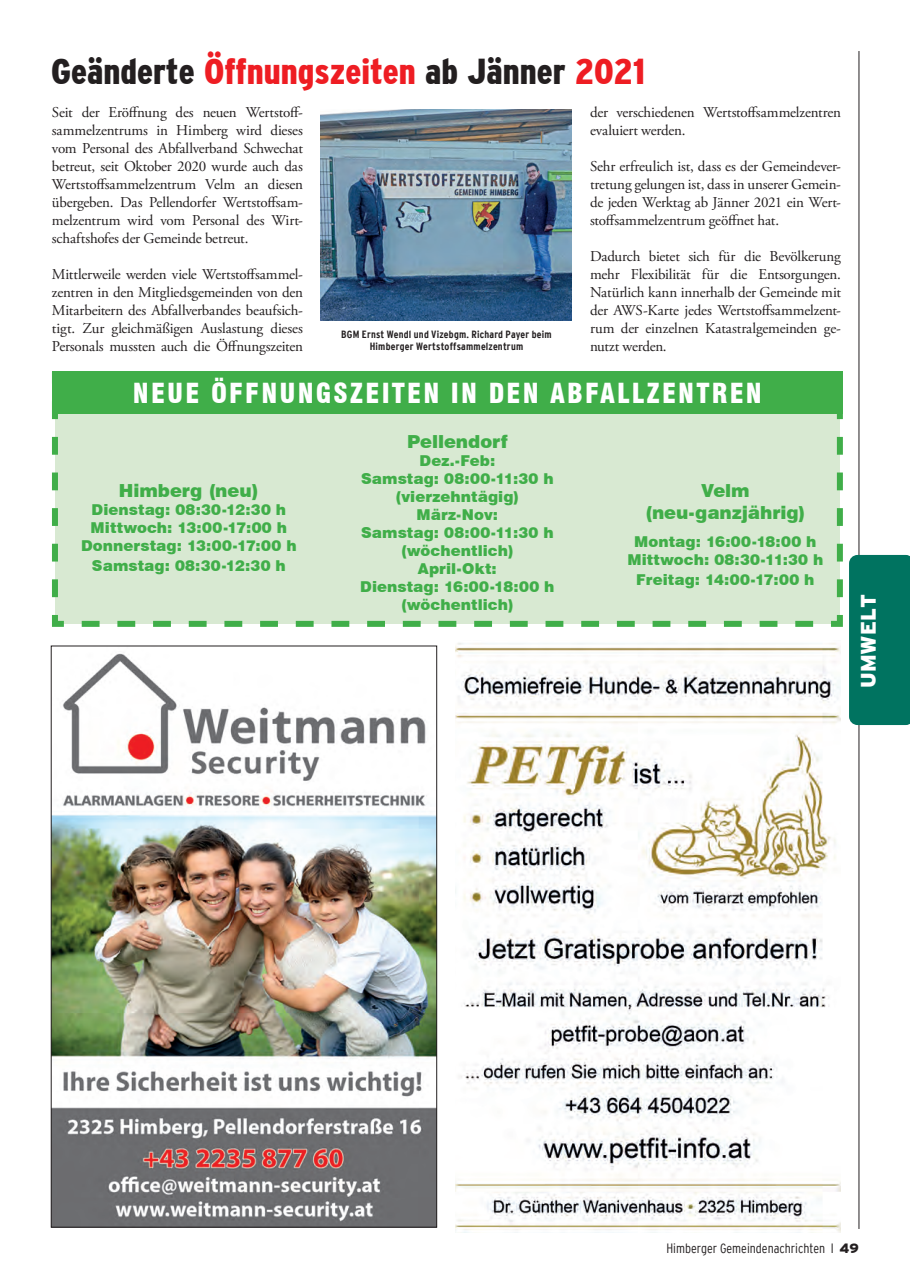
<style>
.page{position:relative;width:910px;height:1280px;background:#fff}
.page>*{position:absolute;margin:0;border:0;box-sizing:border-box;transform-origin:0 0}
.t1{font:900 condensed 36px "Interstate";color:#ee1d23}
.t2{font:900 condensed 27px "Swiss 721 BT";letter-spacing:.08em;color:#fff}
.t3{font:900 21px "Interstate";color:#fff}
.t4{font:900 18px/21.6px "Swiss 721 BT";letter-spacing:-.005em;color:#40ae49;text-align:center}
.t5{font:15px/18px "Adobe Garamond Pro";letter-spacing:-.015em;color:#231f20;text-align:justify}
.t6{font:900 15px/18px "Swiss 721 BT";letter-spacing:.005em;color:#40ae49;text-align:center}
.t7{font:300 condensed 13.5px "Interstate";color:#231f20}
.t8{font:700 condensed 10.5px/12.6px "Interstate";letter-spacing:.02em;color:#231f20;text-align:center}
.s1{color:#231f20}
.s2{font-weight:900;font-stretch:normal}
</style>
<div class="page">
<hr style="left:859px;top:51px;width:1px;height:1178px;background:#231f20">
<div style="left:849px;top:555px;width:61px;height:170px;background:#007360"></div>
<div style="left:52px;top:371px;width:791px;height:256px;background:#d8e9d2"></div>
<div style="left:52px;top:372px;width:791px;height:42px;background:#40ae49"></div>
<img style="left:455px;top:643px;width:385px;height:590px">
<img style="left:53px;top:653px;width:382px;height:572px">
<img style="left:321px;top:109px;width:250px;height:212px">
<h1 class="t1" style="left:51px;top:51px;width:595px"><span class="s1">Geänderte</span> Öffnungszeiten <span class="s1">ab Jänner</span> 2021</h1>
<p class="t5" style="left:52px;top:103px;width:253px">Seit der Eröffnung des neuen Wertstoff&shy;sammelzentrums in Himberg wird dieses vom Personal des Abfallverband Schwechat betreut, seit Oktober 2020 wurde auch das Wertstoffsammelzentrum Velm an diesen übergeben. Das Pellendorfer Wertstoffsam&shy;melzentrum wird vom Personal des Wirt&shy;schaftshofes der Gemeinde betreut.</p>
<p class="t5" style="left:52px;top:265px;width:253px">Mittlerweile werden viele Wertstoffsammel&shy;zentren in den Mitgliedsgemeinden von den Mitarbeitern des Abfallverbandes beaufsich&shy;tigt. Zur gleichmäßigen Auslastung dieses Personals mussten auch die Öffnungszeiten</p>
<p class="t8" style="left:341px;top:328px;width:212px">BGM Ernst Wendl und Vizebgm. Richard Payer beim<br>Himberger Wertstoffsammelzentrum</p>
<p class="t5" style="left:590px;top:103px;width:252px">der verschiedenen Wertstoffsammelzentren evaluiert werden.</p>
<p class="t5" style="left:590px;top:157px;width:252px">Sehr erfreulich ist, dass es der Gemeindever&shy;tretung gelungen ist, dass in unserer Gemein&shy;de jeden Werktag ab Jänner 2021 ein Wert&shy;stoffsammelzentrum geöffnet hat.</p>
<p class="t5" style="left:590px;top:247px;width:252px">Dadurch bietet sich für die Bevölkerung mehr Flexibilität für die Entsorgungen.<br>Natürlich kann innerhalb der Gemeinde mit der AWS-Karte jedes Wertstoffsammelzent&shy;rum der einzelnen Katastralgemeinden ge&shy;nutzt werden.</p>
<h2 class="t2" style="left:133px;top:377px;width:630px">NEUE ÖFFNUNGSZEITEN IN DEN ABFALLZENTREN</h2>
<p class="t4" style="left:119px;top:480px;width:141px">Himberg (neu)</p>
<p class="t6" style="left:81px;top:500px;width:217px">Dienstag: 08:30-12:30 h<br>Mittwoch: 13:00-17:00 h<br>Donnerstag: 13:00-17:00 h</p>
<p class="t6" style="left:92px;top:556px;width:195px">Samstag: 08:30-12:30 h</p>
<p class="t4" style="left:407px;top:430px;width:102px">Pellendorf</p>
<p class="t6" style="left:360px;top:451px;width:196px">Dez.-Feb:<br>Samstag: 08:00-11:30 h (vierzehntägig)<br>März-Nov:<br>Samstag: 08:00-11:30 h (wöchentlich)<br>April-Okt:<br>Dienstag: 16:00-18:00 h (wöchentlich)</p>
<p class="t4" style="left:645px;top:480px;width:162px">Velm (neu-ganzjährig)</p>
<p class="t6" style="left:627px;top:533px;width:197px">Montag: 16:00-18:00 h<br>Mittwoch: 08:30-11:30 h</p>
<p class="t6" style="left:636px;top:570px;width:180px">Freitag: 14:00-17:00 h</p>
<h3 class="t3" style="left:856px;top:688px;width:95px;rotate:-90deg">UMWELT</h3>
<p class="t7" style="left:666px;top:1240px;width:194px">Himberger Gemeindenachrichten I <span class="s2">49</span></p>
</div>
